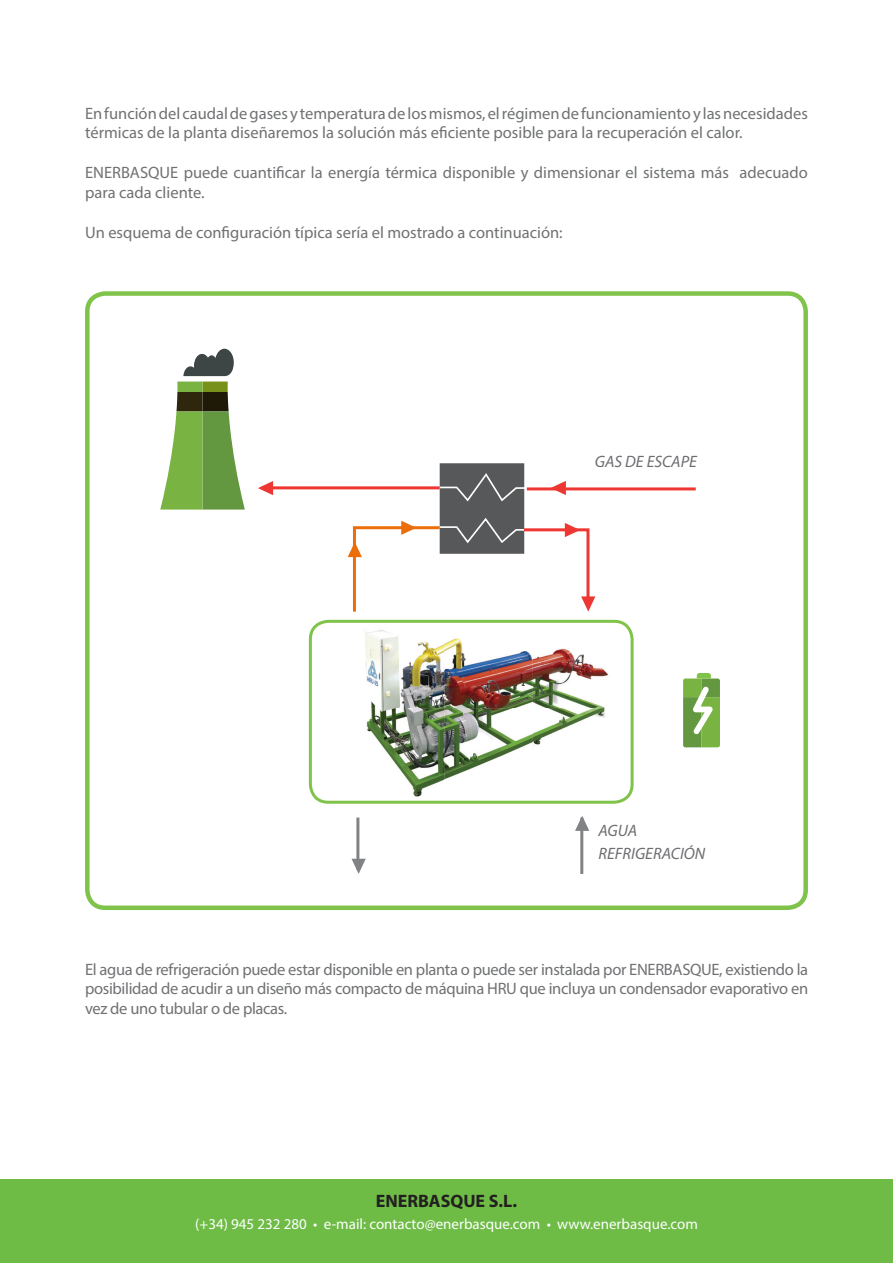
<style>
.page{position:relative;width:893px;height:1263px;background:#fff}
.page>*{position:absolute;margin:0;border:0;box-sizing:border-box;transform-origin:0 0}
.t1{font:700 18px "Myriad Pro";color:#231f20}
.t2{font:16.5px/19.8px "Myriad Pro";color:#707173}
.t3{font:italic 16.5px "Myriad Pro";color:#6c6d70}
.t4{font:15px "Myriad Pro";color:#fff}
</style>
<div class="page">
<div style="left:0;top:1180px;width:893px;height:83px;background:#6ebc46"></div>
<svg style="left:160px;top:349px;width:85px;height:161px"></svg>
<svg style="left:683px;top:673px;width:37px;height:74px"></svg>
<img style="left:365px;top:630px;width:79px;height:167px">
<img style="left:444px;top:638px;width:89px;height:142px">
<img style="left:533px;top:648px;width:76px;height:60px">
<img style="left:533px;top:708px;width:72px;height:37px">
<hr style="left:271px;top:486px;width:169px;height:3px;background:#ee3732">
<hr style="left:527px;top:487px;width:169px;height:3px;background:#ee3732">
<svg style="left:258px;top:481px;width:15px;height:14px"></svg>
<svg style="left:351px;top:859px;width:15px;height:15px"></svg>
<svg style="left:575px;top:816px;width:14px;height:15px"></svg>
<hr style="left:356px;top:817px;width:3px;height:53px;background:#808285">
<hr style="left:580px;top:818px;width:3px;height:56px;background:#808285">
<svg style="left:348px;top:463px;width:247px;height:149px"></svg>
<div style="left:85px;top:291px;width:723px;height:619px;border:4px solid #80c34a;border-radius:18px"></div>
<div style="left:309px;top:620px;width:325px;height:184px;border:3px solid #80c34a;border-radius:18px"></div>
<p class="t2" style="left:85px;top:103px;width:724px">En función del caudal de gases y temperatura de los mismos, el régimen de funcionamiento y las necesidades térmicas de la planta diseñaremos la solución más eficiente posible para la recuperación el calor.</p>
<p class="t2" style="left:85px;top:162px;width:724px">ENERBASQUE puede cuantificar la energía térmica disponible y dimensionar el sistema más adecuado para cada cliente.</p>
<p class="t2" style="left:85px;top:222px;width:479px">Un esquema de configuración típica sería el mostrado a continuación:</p>
<p class="t3" style="left:595px;top:451px;width:104px">GAS DE ESCAPE</p>
<p class="t3" style="left:598px;top:820px;width:40px">AGUA</p>
<p class="t3" style="left:598px;top:844px;width:108px">REFRIGERACIÓN</p>
<p class="t2" style="left:85px;top:959px;width:725px;text-align:justify">El agua de refrigeración puede estar disponible en planta o puede ser instalada por ENERBASQUE, existiendo la posibilidad de acudir a un diseño más compacto de máquina HRU que incluya un condensador evaporativo en vez de uno tubular o de placas.</p>
<p class="t1" style="left:376px;top:1189px;width:143px">ENERBASQUE S.L.</p>
<p class="t4" style="left:195px;top:1215px;width:504px">(+34) 945 232 280 • e-mail: contacto@enerbasque.com • www.enerbasque.com</p>
</div>
